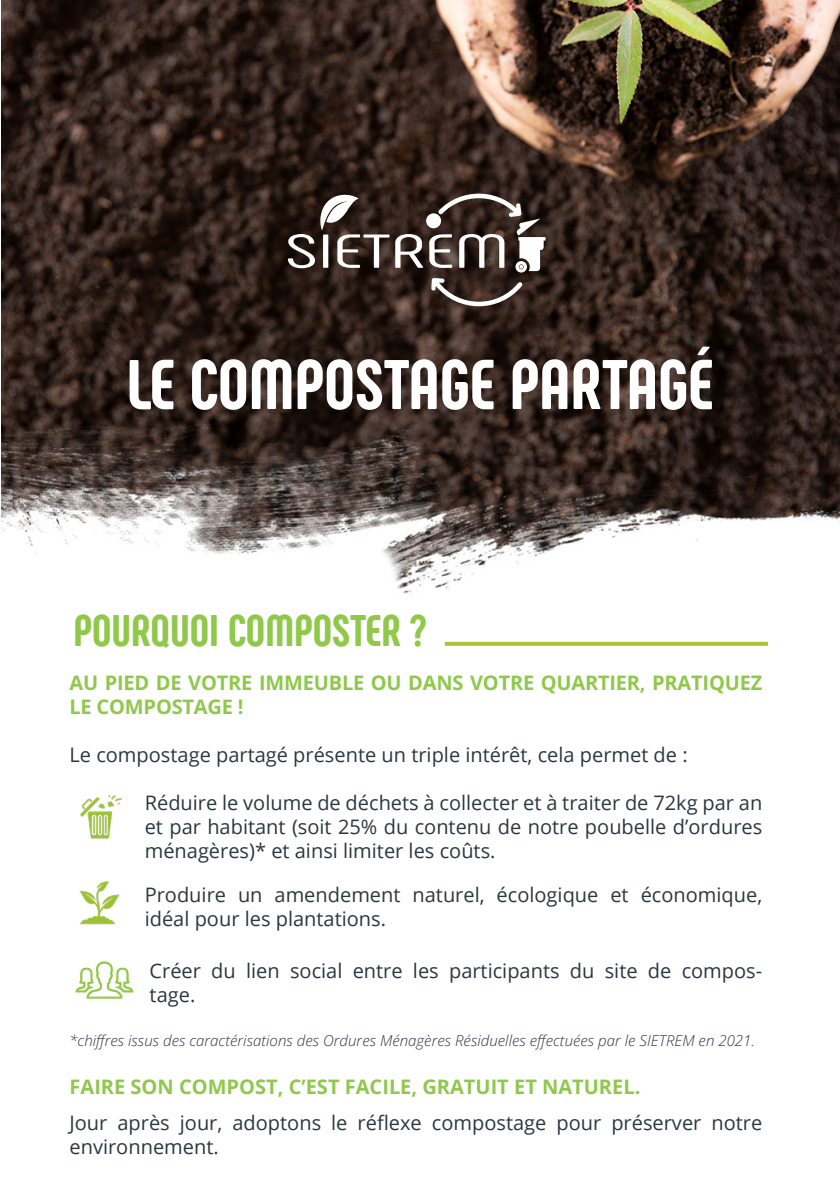
<style>
.page{position:relative;width:840px;height:1191px;background:#fff}
.page>*{position:absolute;margin:0;border:0;box-sizing:border-box;transform-origin:0 0}
.t1{font:800 70px "Phenomena";color:#fff}
.t2{font:800 44px "Phenomena";color:#90c84a}
.t3{font:20px/24px "Open Sans";color:#2b383f}
.t4{font:700 20px/24px "Open Sans";letter-spacing:-.01em;color:#90c84c}
.t5{font:italic 300 15px "Open Sans";color:#2b383f}
</style>
<div class="page">
<img style="left:1px;top:0;width:838px;height:999px">
<svg style="left:426px;top:213px;width:15px;height:15px"></svg>
<svg style="left:431px;top:278px;width:91px;height:28px"></svg>
<svg style="left:395px;top:234px;width:28px;height:34px"></svg>
<svg style="left:288px;top:193px;width:101px;height:75px"></svg>
<svg style="left:429px;top:194px;width:116px;height:78px"></svg>
<img style="left:73px;top:879px;width:53px;height:54px">
<img style="left:81px;top:794px;width:46px;height:54px">
<svg style="left:444px;top:642px;width:323px;height:4px"></svg>
<svg style="left:75px;top:961px;width:58px;height:37px"></svg>
<p class="t1" style="left:126px;top:340px;width:588px">LE COMPOSTAGE PARTAGÉ</p>
<p class="t2" style="left:73px;top:602px;width:354px">POURQUOI COMPOSTER ?</p>
<p class="t4" style="left:69px;top:670px;width:694px">AU PIED DE VOTRE IMMEUBLE OU DANS VOTRE QUARTIER, PRATIQUEZ<br>LE COMPOSTAGE !</p>
<p class="t3" style="left:69px;top:742px;width:619px">Le compostage partagé présente un triple intérêt, cela permet de :</p>
<p class="t3" style="left:145px;top:790px;width:618px;text-align:justify">Réduire le volume de déchets à collecter et à traiter de 72kg par an et par habitant (soit 25% du contenu de notre poubelle d’ordures ménagères)* et ainsi limiter les coûts.</p>
<p class="t3" style="left:145px;top:882px;width:618px">Produire un amendement naturel, écologique et économique, idéal pour les plantations.</p>
<p class="t3" style="left:149px;top:958px;width:614px">Créer du lien social entre les participants du site de compos&shy;tage.</p>
<p class="t5" style="left:69px;top:1029px;width:686px">*chiffres issus des caractérisations des Ordures Ménagères Résiduelles effectuées par le SIETREM en 2021.</p>
<p class="t4" style="left:69px;top:1073px;width:572px">FAIRE SON COMPOST, C’EST FACILE, GRATUIT ET NATUREL.</p>
<p class="t3" style="left:69px;top:1109px;width:694px">Jour après jour, adoptons le réflexe compostage pour préserver notre environnement.</p>
</div>
